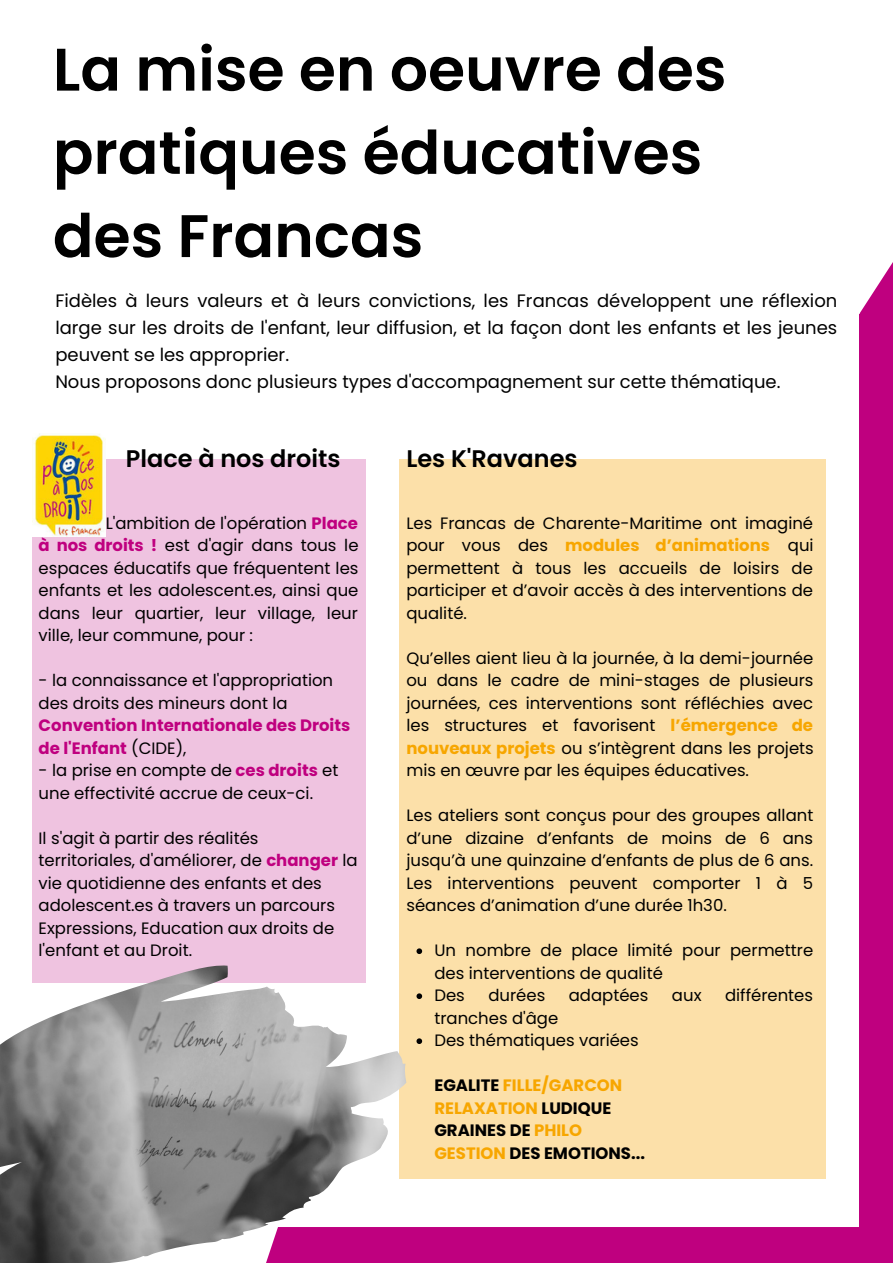
<style>
.page{position:relative;width:893px;height:1264px;background:#fff}
.page>*{position:absolute;margin:0;border:0;box-sizing:border-box;transform-origin:0 0}
.t1{font:600 60px/83.2px "Poppins";color:#000}
.t2{font:600 24px "Poppins";color:#000}
.t3{font:18px/27px "Poppins";color:#000}
.t4{font:16.5px/22.5px "Poppins";color:#000}
.t5{font:700 16.5px/22.5px "Poppins";color:#000}
.t6{font:700 16.5px/22.5px "Poppins";color:#bf007f}
.s1{font-weight:700;color:#bf007f}
.s2{font-weight:400;color:#000}
.s3{font-weight:700;color:#f7a600}
.s4{color:#f7a600}
</style>
<div class="page">
<div style="left:211px;top:1226px;width:681px;height:36px;background:#bf007f"></div>
<div style="left:858px;top:314px;width:34px;height:948px;background:#bf007f"></div>
<svg style="left:859px;top:263px;width:33px;height:51px"></svg>
<div style="left:32px;top:459px;width:333px;height:523px;background:#efc3e0"></div>
<div style="left:399px;top:459px;width:426px;height:720px;background:#fce0a9"></div>
<img style="left:32px;top:434px;width:73px;height:102px">
<img style="left:0;top:965px;width:406px;height:297px">
<svg style="left:416px;top:948px;width:6px;height:6px"></svg>
<svg style="left:416px;top:993px;width:6px;height:6px"></svg>
<svg style="left:416px;top:1038px;width:6px;height:5px"></svg>
<h1 class="t1" style="left:53px;top:28px;width:675px">La mise en oeuvre des pratiques éducatives des Francas</h1>
<p class="t3" style="left:55px;top:287px;width:783px">Fidèles à leurs valeurs et à leurs convictions, les Francas développent une réflexion large sur les droits de l'enfant, leur diffusion, et la façon dont les enfants et les jeunes peuvent se les approprier.<br>Nous proposons donc plusieurs types d'accompagnement sur cette thématique.</p>
<h2 class="t2" style="left:126px;top:441px;width:216px">Place à nos droits</h2>
<h2 class="t2" style="left:406px;top:441px;width:173px">Les K'Ravanes</h2>
<p class="t4" style="left:39px;top:512px;width:321px;text-align:justify;text-indent:67px">L'ambition de l'opération <span class="s1">Place à nos droits !</span> est d'agir dans tous le espaces éducatifs que fréquentent les enfants et les adolescent.es, ainsi que dans leur quartier, leur village, leur ville, leur commune, pour :</p>
<p class="t4" style="left:39px;top:669px;width:296px">- la connaissance et l'appropriation des droits des mineurs dont la</p>
<p class="t6" style="left:39px;top:714px;width:313px">Convention Internationale des Droits de l'Enfant <span class="s2">(CIDE),</span></p>
<p class="t4" style="left:39px;top:759px;width:301px">- la prise en compte de <span class="s1">ces droits</span> et une effectivité accrue de ceux-ci.</p>
<p class="t4" style="left:39px;top:826px;width:320px">Il s'agit à partir des réalités territoriales, d'améliorer, de <span class="s1">changer</span> la vie quotidienne des enfants et des adolescent.es à travers un parcours Expressions, Education aux droits de l'enfant et au Droit.</p>
<p class="t4" style="left:406px;top:512px;width:409px;text-align:justify">Les Francas de Charente-Maritime ont imaginé pour vous des <span class="s3">modules d’animations</span> qui permettent à tous les accueils de loisirs de participer et d’avoir accès à des interventions de qualité.</p>
<p class="t4" style="left:406px;top:647px;width:409px;text-align:justify">Qu’elles aient lieu à la journée, à la demi-journée ou dans le cadre de mini-stages de plusieurs journées, ces interventions sont réfléchies avec les structures et favorisent <span class="s3">l’émergence de nouveaux projets</span> ou s’intègrent dans les projets mis en œuvre par les équipes éducatives.</p>
<p class="t4" style="left:406px;top:804px;width:408px;text-align:justify">Les ateliers sont conçus pour des groupes allant d’une dizaine d’enfants de moins de 6 ans jusqu’à une quinzaine d’enfants de plus de 6 ans.<br>Les interventions peuvent comporter 1 à 5 séances d’animation d’une durée 1h30.</p>
<p class="t4" style="left:434px;top:939px;width:380px">Un nombre de place limité pour permettre des interventions de qualité<br>Des</p>
<p class="t4" style="left:488px;top:984px;width:58px">durées</p>
<p class="t4" style="left:568px;top:984px;width:81px">adaptées</p>
<p class="t4" style="left:672px;top:984px;width:31px">aux</p>
<p class="t4" style="left:725px;top:984px;width:89px">différentes</p>
<p class="t4" style="left:434px;top:1006px;width:206px">tranches d'âge<br>Des thématiques variées</p>
<p class="t5" style="left:434px;top:1074px;width:212px">EGALITE <span class="s4">FILLE/GARCON<br>RELAXATION</span> LUDIQUE<br>GRAINES DE <span class="s4">PHILO<br>GESTION</span> DES EMOTIONS...</p>
</div>
